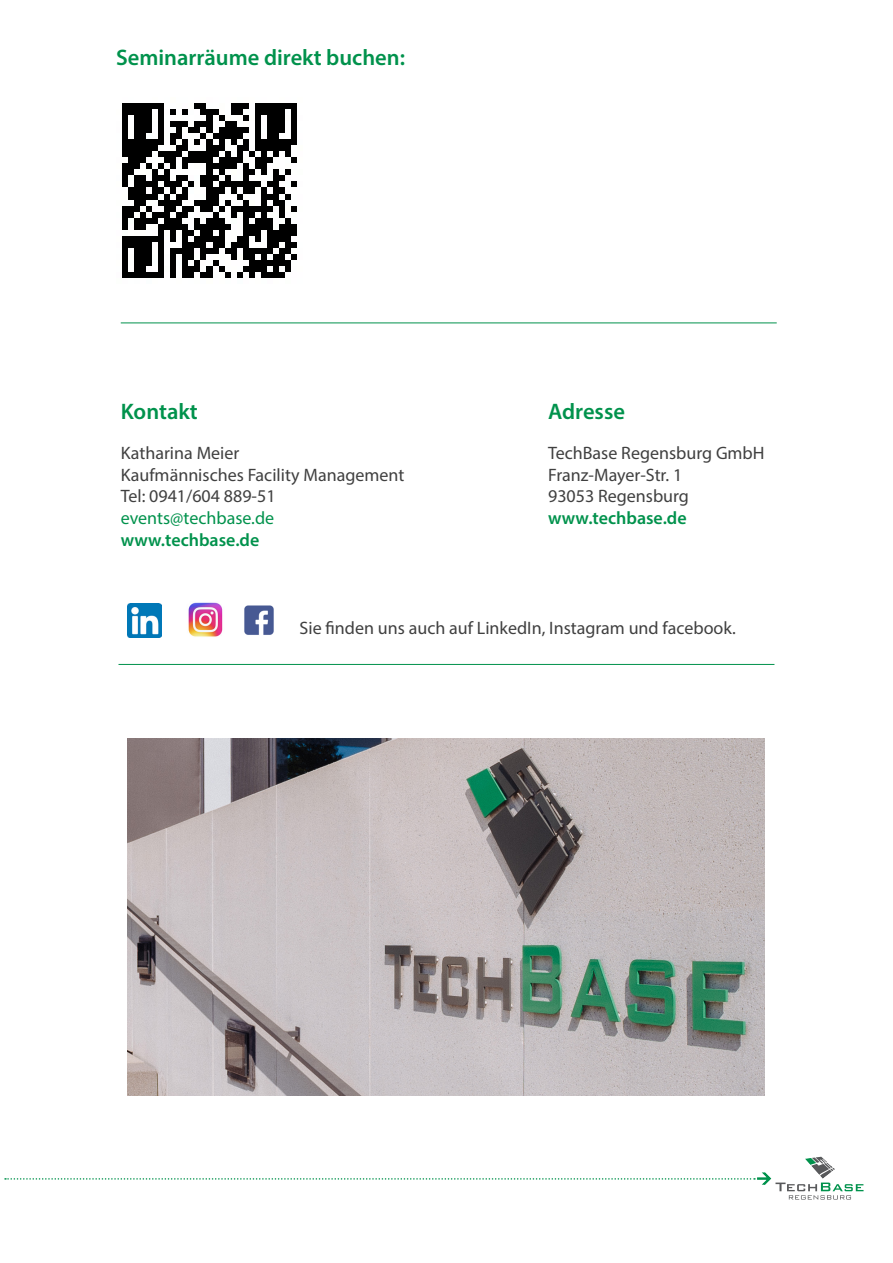
<style>
.page{position:relative;width:893px;height:1263px;background:#fff}
.page>*{position:absolute;margin:0;border:0;box-sizing:border-box;transform-origin:0 0}
.t1{font:600 22.5px "Myriad Pro";color:#00924c}
.t2{font:18px/21.6px "Myriad Pro";color:#404040}
.t3{font:600 18px "Myriad Pro";color:#00924c}
.t4{font:18px "Myriad Pro";color:#00924c}
</style>
<div class="page">
<hr style="left:121px;top:323px;width:656px;height:1px;background:#00924c">
<svg style="left:5px;top:1157px;width:858px;height:42px"></svg>
<hr style="left:118px;top:664px;width:656px;height:1px;background:#00924c">
<img style="left:244px;top:605px;width:30px;height:30px">
<img style="left:128px;top:604px;width:33px;height:34px">
<img style="left:188px;top:602px;width:35px;height:35px">
<img style="left:122px;top:103px;width:175px;height:175px">
<img style="left:128px;top:738px;width:636px;height:357px">
<p class="t1" style="left:116px;top:43px;width:290px">Seminarräume direkt buchen:</p>
<p class="t1" style="left:121px;top:397px;width:79px">Kontakt</p>
<p class="t2" style="left:121px;top:442px;width:285px">Katharina Meier<br>Kaufmännisches Facility Management<br>Tel: 0941/604 889-51</p>
<p class="t4" style="left:121px;top:507px;width:155px">events@techbase.de</p>
<p class="t3" style="left:121px;top:528px;width:140px">www.techbase.de</p>
<p class="t1" style="left:548px;top:397px;width:78px">Adresse</p>
<p class="t2" style="left:548px;top:442px;width:218px">TechBase Regensburg GmbH<br>Franz-Mayer-Str. 1<br>93053 Regensburg</p>
<p class="t3" style="left:548px;top:506px;width:140px">www.techbase.de</p>
<p class="t2" style="left:300px;top:617px;width:438px">Sie finden uns auch auf LinkedIn, Instagram und facebook.</p>
</div>
